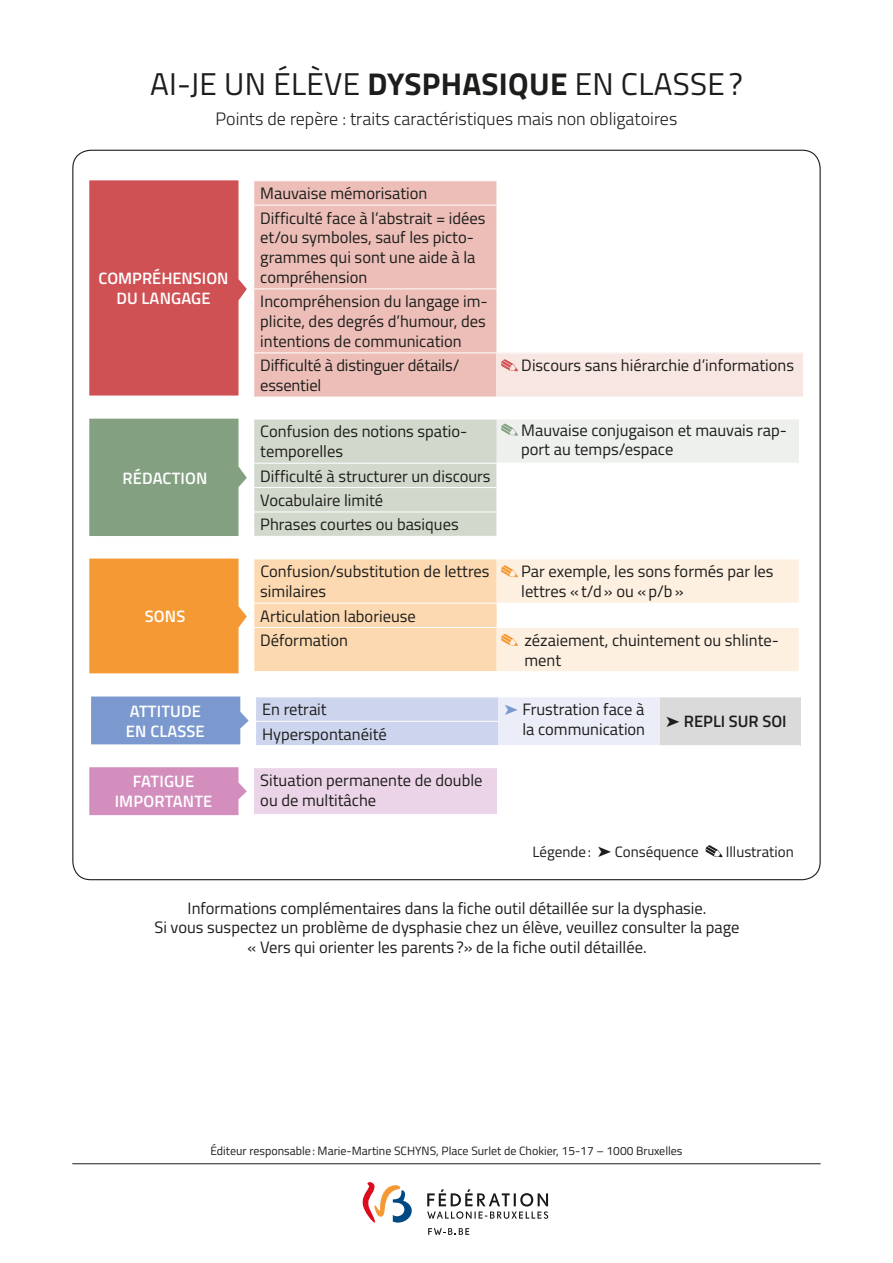
<style>
.page{position:relative;width:893px;height:1263px;background:#fff}
.page>*{position:absolute;margin:0;border:0;box-sizing:border-box;transform-origin:0 0}
.t1{font:31.5px "Titillium";letter-spacing:.01em;color:#1d1d1b}
.t2{font:300 18px "Titillium";color:#1d1d1b}
.t3{font:16.5px/19.8px "Titillium";color:#1d1d1b}
.t4{font:600 16.5px/19.8px "Titillium";letter-spacing:.01em;color:#fff;text-align:center}
.t5{font:600 16.5px "Titillium";color:#1d1d1b}
.t6{font:15px "Titillium";color:#1d1d1b}
.t7{font:12px "Titillium";color:#1d1d1b}
.s1{font-weight:700}
.s2{color:#7b99cf}
</style>
<div class="page">
<div style="left:254px;top:181px;width:243px;height:216px;background:#ecbeb7"></div>
<div style="left:497px;top:353px;width:306px;height:44px;background:#f8e6e3"></div>
<hr style="left:254px;top:205px;width:243px;height:1px;background:#fff">
<hr style="left:254px;top:289px;width:243px;height:1px;background:#fff">
<hr style="left:254px;top:352px;width:243px;height:1px;background:#fff">
<svg style="left:501px;top:359px;width:17px;height:12px"></svg>
<div style="left:89px;top:180px;width:158px;height:216px;background:#d05154"></div>
<svg style="left:254px;top:419px;width:545px;height:117px"></svg>
<div style="left:89px;top:419px;width:158px;height:117px;background:#83a181"></div>
<svg style="left:254px;top:559px;width:545px;height:113px;background:#fde7cf"></svg>
<div style="left:89px;top:559px;width:158px;height:114px;background:#f49933"></div>
<div style="left:254px;top:768px;width:243px;height:46px;background:#ecd4e8"></div>
<svg style="left:89px;top:767px;width:158px;height:48px;background:#d593c0"></svg>
<svg style="left:705px;top:845px;width:17px;height:12px"></svg>
<svg style="left:362px;top:1182px;width:50px;height:40px"></svg>
<svg style="left:427px;top:1189px;width:121px;height:30px"></svg>
<svg style="left:428px;top:1228px;width:41px;height:7px"></svg>
<hr style="left:72px;top:1163px;width:749px;height:1px;background:#1d1d1b">
<div style="left:256px;top:697px;width:242px;height:48px;background:#cdd5ee"></div>
<div style="left:498px;top:697px;width:162px;height:49px;background:#ebeef9"></div>
<div style="left:660px;top:697px;width:140px;height:49px;background:#dadada"></div>
<hr style="left:256px;top:721px;width:242px;height:1px;background:#fff">
<hr style="left:498px;top:745px;width:162px;height:1px;background:#fff">
<hr style="left:660px;top:745px;width:140px;height:1px;background:#fff">
<svg style="left:91px;top:696px;width:158px;height:48px;background:#829ed1"></svg>
<p class="t1" style="left:150px;top:61px;width:594px">AI-JE UN ÉLÈVE <span class="s1">DYSPHASIQUE</span> EN CLASSE?</p>
<p class="t2" style="left:216px;top:105px;width:463px">Points de repère : traits caractéristiques mais non obligatoires</p>
<p class="t4" style="left:99px;top:268px;width:131px">COMPRÉHENSION<br>DU LANGAGE</p>
<p class="t4" style="left:123px;top:467px;width:86px">RÉDACTION</p>
<p class="t4" style="left:145px;top:606px;width:42px">SONS</p>
<p class="t4" style="left:126px;top:700px;width:80px;text-align:left">ATTITUDE<br>EN CLASSE</p>
<p class="t4" style="left:115px;top:771px;width:99px">FATIGUE<br>IMPORTANTE</p>
<p class="t3" style="left:260px;top:183px;width:169px">Mauvaise mémorisation</p>
<p class="t3" style="left:260px;top:207px;width:227px">Difficulté face à l’abstrait = idées et/ou symboles, sauf les picto&shy;grammes qui sont une aide à la compréhension</p>
<p class="t3" style="left:260px;top:291px;width:229px">Incompréhension du langage im&shy;plicite, des degrés d’humour, des intentions de communication</p>
<p class="t3" style="left:260px;top:355px;width:201px">Difficulté à distinguer détails/ essentiel</p>
<p class="t3" style="left:521px;top:355px;width:274px">Discours sans hiérarchie d’informations</p>
<p class="t3" style="left:260px;top:421px;width:209px">Confusion des notions spatio&shy;temporelles</p>
<p class="t3" style="left:521px;top:419px;width:267px">Mauvaise conjugaison et mauvais rap&shy;port au temps/espace</p>
<p class="t3" style="left:260px;top:465px;width:232px">Difficulté à structurer un discours</p>
<p class="t3" style="left:260px;top:489px;width:124px">Vocabulaire limité</p>
<p class="t3" style="left:260px;top:514px;width:200px">Phrases courtes ou basiques</p>
<p class="t3" style="left:260px;top:561px;width:231px">Confusion/substitution de lettres similaires</p>
<p class="t3" style="left:521px;top:561px;width:254px">Par exemple, les sons formés par les lettres «t/d» ou «p/b»</p>
<p class="t3" style="left:260px;top:605px;width:157px">Articulation laborieuse</p>
<p class="t3" style="left:260px;top:629px;width:89px">Déformation</p>
<p class="t3" style="left:524px;top:629px;width:256px">zézaiement, chuintement ou shlinte&shy;ment</p>
<p class="t3" style="left:262px;top:699px;width:66px">En retrait</p>
<p class="t3" style="left:504px;top:699px;width:142px;text-align:right"><span class="s2">➤</span> Frustration face à la communication</p>
<p class="t3" style="left:262px;top:723px;width:126px">Hyperspontanéité</p>
<p class="t3" style="left:260px;top:769px;width:224px">Situation permanente de double ou de multitâche</p>
<p class="t5" style="left:666px;top:709px;width:122px">➤ REPLI SUR SOI</p>
<p class="t6" style="left:532px;top:841px;width:168px">Légende: ➤ Conséquence</p>
<p class="t6" style="left:726px;top:841px;width:70px">Illustration</p>
<p class="t3" style="left:188px;top:897px;width:520px">Informations complémentaires dans la fiche outil détaillée sur la dysphasie.</p>
<p class="t3" style="left:154px;top:917px;width:587px;text-align:center">Si vous suspectez un problème de dysphasie chez un élève, veuillez consulter la page « Vers qui orienter les parents ?» de la fiche outil détaillée.</p>
<p class="t7" style="left:210px;top:1142px;width:474px">Éditeur responsable: Marie-Martine SCHYNS, Place Surlet de Chokier, 15-17 – 1000 Bruxelles</p>
</div>
